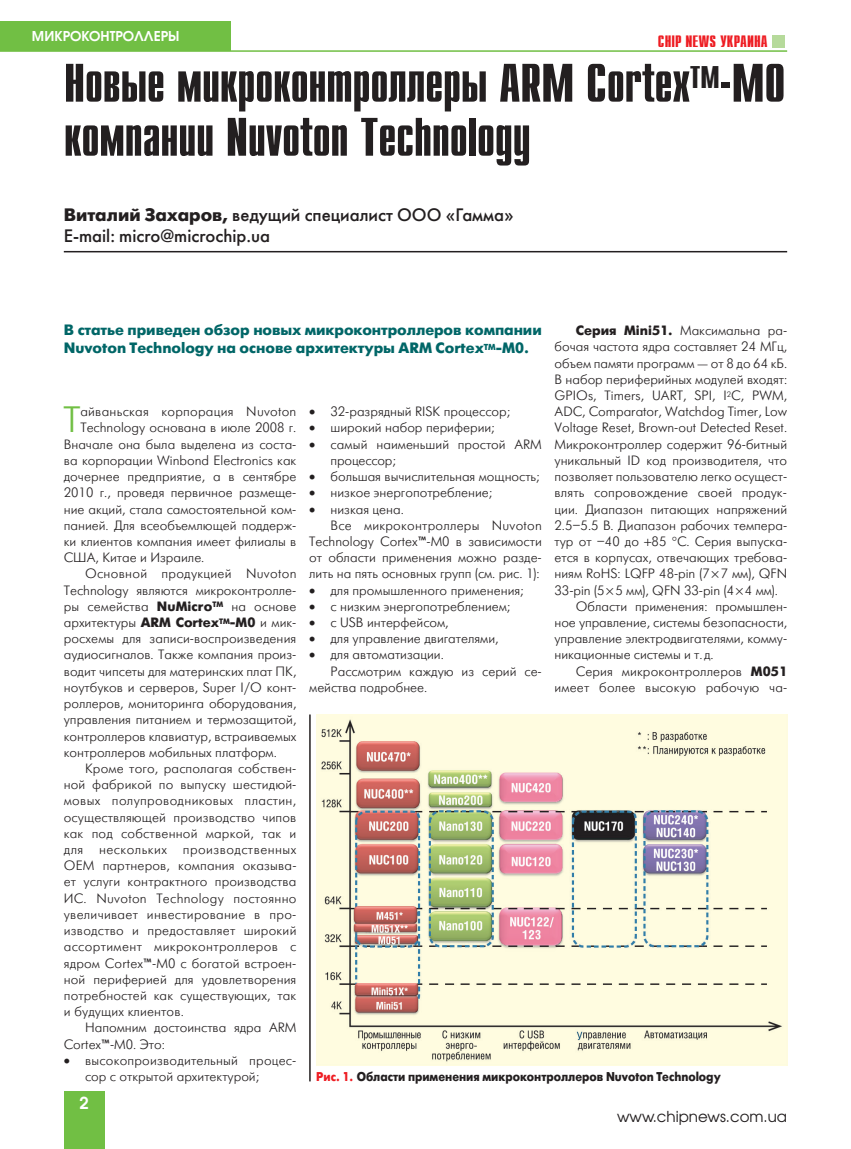
<style>
.page{position:relative;width:851px;height:1149px;background:#fff}
.page>*{position:absolute;margin:0;border:0;box-sizing:border-box;transform-origin:0 0}
.t1{font:700 54px/54px "Compact C";letter-spacing:-.01em;color:#231f20}
.t2{font:36.6px "Futuris Light C";color:#71bf44}
.t3{font:18px/21px "Futuris C";color:#231f20}
.t4{font:700 16.5px "Compact C";color:#ee1d23}
.t5{font:600 16.5px "Avant Garde Gothic C";color:#fff}
.t6{font:700 15px/18px "Futuris C";letter-spacing:-.005em;color:#006667}
.t7{font:15px "Avant Garde Gothic C";color:#231f20}
.t8{font:13.5px/16.2px "Futuris Light C";color:#231f20}
.t9{font:13.5px "Futuris Light C";letter-spacing:.02em;color:#231f20}
.t10{font:13.5px "Futuris Light C";letter-spacing:.025em;color:#231f20}
.t11{font:13.5px "Futuris Light C";letter-spacing:.035em;color:#231f20}
.t12{font:600 13.5px "Avant Garde Gothic C";color:#fff}
.t13{font:700 12.75px "Futuris C";color:#231f20;scale:.9 1}
.s1{font-weight:700}
.s2{font-family:"Futuris C";font-weight:700}
.s3{color:#ee1d23}
</style>
<div class="page">
<div style="left:0;top:21px;width:231px;height:30px;background:#71bf44"></div>
<hr style="left:0;top:50px;width:787px;height:2px;background:#71bf44">
<div style="left:772px;top:35px;width:12px;height:12px;background:#b6da9b"></div>
<div style="left:64px;top:1091px;width:40px;height:57px;background:#71bf44"></div>
<hr style="left:64px;top:251px;width:723px;height:1px;background:#231f20">
<hr style="left:309px;top:714px;width:1px;height:367px;background:#231f20">
<img style="left:316px;top:714px;width:471px;height:351px">
<p class="t12" style="left:32px;top:28px;width:149px">МИКРОКОНТРОЛЛЕРЫ</p>
<p class="t4" style="left:658px;top:33px;width:111px">CHIP NEWS УКРАИНА</p>
<h1 class="t1" style="left:64px;top:58px;width:723px">Новые микроконтроллеры ARM Cortex<sup>TM</sup>-M0 компании Nuvoton Technology</h1>
<h3 class="t3" style="left:64px;top:205px;width:451px"><span class="s1">Виталий Захаров,</span> ведущий специалист ООО «Гамма»<br>E-mail: micro@microchip.ua</h3>
<p class="t6" style="left:64px;top:321px;width:479px">В статье приведен обзор новых микроконтроллеров компании<br>Nuvoton Technology на основе архитектуры ARM Cortex<sup>TM</sup>-M0.</p>
<p class="t8" style="left:575px;top:323px;width:213px"><span class="s2">Серия Mini51.</span> Максимальна ра-</p>
<p class="t8" style="left:554px;top:339px;width:234px">бочая частота ядра составляет 24 МГц,</p>
<p class="t8" style="left:554px;top:355px;width:234px">объем памяти программ — от 8 до 64 кБ.</p>
<p class="t8" style="left:554px;top:371px;width:234px">В набор периферийных модулей входят:</p>
<p class="t8" style="left:554px;top:387px;width:234px">GPIOs, Timers, UART, SPI, I<sup>2</sup>C, PWM,</p>
<p class="t8" style="left:554px;top:404px;width:234px">ADC, Comparator, Watchdog Timer, Low</p>
<p class="t8" style="left:554px;top:420px;width:234px">Voltage Reset, Brown-out Detected Reset.</p>
<p class="t8" style="left:554px;top:436px;width:234px">Микроконтроллер содержит 96-битный</p>
<p class="t8" style="left:554px;top:452px;width:234px">уникальный ID код производителя, что</p>
<p class="t8" style="left:554px;top:468px;width:234px">позволяет пользователю легко осущест-</p>
<p class="t8" style="left:554px;top:485px;width:234px">влять сопровождение своей продук-</p>
<p class="t8" style="left:554px;top:501px;width:234px">ции. Диапазон питающих напряжений</p>
<p class="t8" style="left:554px;top:517px;width:234px">2.5–5.5 В. Диапазон рабочих темпера-</p>
<p class="t8" style="left:554px;top:533px;width:234px">тур от –40 до 85 C. Серия выпуска-</p>
<p class="t8" style="left:554px;top:549px;width:234px">ется в корпусах, отвечающих требова-</p>
<p class="t8" style="left:554px;top:566px;width:234px">ниям RoHS: LQFP 48-pin (7 7 мм), QFN</p>
<p class="t8" style="left:554px;top:582px;width:225px">33-pin (5 5 мм), QFN 33-pin (4 4 мм).</p>
<p class="t8" style="left:575px;top:598px;width:213px">Области применения: промышлен-</p>
<p class="t8" style="left:554px;top:614px;width:234px">ное управление, системы безопасности,</p>
<p class="t8" style="left:554px;top:630px;width:234px">управление электродвигателями, комму-</p>
<p class="t8" style="left:554px;top:647px;width:161px">никационные системы и т.д.</p>
<p class="t8" style="left:575px;top:663px;width:213px">Серия микроконтроллеров <span class="s2">M051</span></p>
<p class="t8" style="left:554px;top:679px;width:234px">имеет более высокую рабочую ча-</p>
<h2 class="t2" style="left:63px;top:401px;width:19px">Т</h2>
<p class="t9" style="left:80px;top:404px;width:217px">айваньская корпорация Nuvoton</p>
<p class="t8" style="left:309px;top:404px;width:202px">• 32-разрядный RISK процессор;</p>
<p class="t8" style="left:309px;top:420px;width:187px">• широкий набор периферии;</p>
<p class="t8" style="left:330px;top:436px;width:213px;text-indent:-21px">• самый наименьший простой ARM процессор;</p>
<p class="t8" style="left:309px;top:468px;width:232px">• большая вычислительная мощность;</p>
<p class="t8" style="left:309px;top:485px;width:184px">• низкое энергопотребление;</p>
<p class="t8" style="left:309px;top:501px;width:96px">• низкая цена.</p>
<p class="t9" style="left:330px;top:518px;width:213px">Все микроконтроллеры Nuvoton</p>
<p class="t8" style="left:309px;top:533px;width:234px">Technology Cortex™-M0 в зависимости</p>
<p class="t8" style="left:309px;top:549px;width:234px">от области применения можно разде-</p>
<p class="t8" style="left:309px;top:566px;width:232px">лить на пять основных групп (см. рис. 1):</p>
<p class="t8" style="left:309px;top:582px;width:216px">• для промышленного применения;</p>
<p class="t8" style="left:309px;top:598px;width:203px">• с низким энергопотреблением;</p>
<p class="t8" style="left:309px;top:614px;width:141px">• с USB интерфейсом,</p>
<p class="t8" style="left:309px;top:630px;width:191px">• для управление двигателями,</p>
<p class="t8" style="left:309px;top:647px;width:136px">• для автоматизации.</p>
<p class="t8" style="left:330px;top:663px;width:213px">Рассмотрим каждую из серий се-</p>
<p class="t8" style="left:309px;top:679px;width:120px">мейства подробнее.</p>
<p class="t8" style="left:80px;top:420px;width:217px">Technology основана в июле 2008 г.</p>
<p class="t8" style="left:64px;top:436px;width:234px">Вначале она была выделена из соста-</p>
<p class="t8" style="left:64px;top:452px;width:234px">ва корпорации Winbond Electronics как</p>
<p class="t8" style="left:64px;top:468px;width:234px">дочернее предприятие, а в сентябре</p>
<p class="t8" style="left:64px;top:485px;width:234px">2010 г., проведя первичное размеще-</p>
<p class="t8" style="left:64px;top:501px;width:234px">ние акций, стала самостоятельной ком-</p>
<p class="t8" style="left:64px;top:517px;width:234px">панией. Для всеобъемлющей поддерж-</p>
<p class="t8" style="left:64px;top:533px;width:234px">ки клиентов компания имеет филиалы в</p>
<p class="t8" style="left:64px;top:549px;width:142px">США, Китае и Израиле.</p>
<p class="t9" style="left:85px;top:566px;width:213px">Основной продукцией Nuvoton</p>
<p class="t8" style="left:64px;top:582px;width:234px">Technology являются микроконтролле-</p>
<p class="t8" style="left:64px;top:598px;width:234px">ры семейства <span class="s2">NuMicro</span><sup>TM</sup> на основе</p>
<p class="t8" style="left:64px;top:614px;width:234px">архитектуры <span class="s2">ARM Cortex</span><sup>TM</sup><span class="s2">-M0</span> и мик-</p>
<p class="t8" style="left:64px;top:630px;width:234px">росхемы для записи-воспроизведения</p>
<p class="t8" style="left:64px;top:647px;width:234px">аудиосигналов. Также компания произ-</p>
<p class="t8" style="left:64px;top:663px;width:234px">водит чипсеты для материнских плат ПК,</p>
<p class="t8" style="left:64px;top:679px;width:234px">ноутбуков и серверов, Super I/O конт-</p>
<p class="t8" style="left:64px;top:695px;width:234px">роллеров, мониторинга оборудования,</p>
<p class="t8" style="left:64px;top:711px;width:234px">управления питанием и термозащитой,</p>
<p class="t8" style="left:64px;top:728px;width:234px">контроллеров клавиатур, встраиваемых</p>
<p class="t8" style="left:64px;top:744px;width:214px">контроллеров мобильных платформ.</p>
<p class="t8" style="left:85px;top:760px;width:213px">Кроме того, располагая собствен-</p>
<p class="t8" style="left:64px;top:776px;width:234px">ной фабрикой по выпуску шестидюй-</p>
<p class="t10" style="left:64px;top:793px;width:234px">мовых полупроводниковых пластин,</p>
<p class="t8" style="left:64px;top:809px;width:234px">осуществляющей производство чипов</p>
<p class="t8" style="left:64px;top:825px;width:234px">как под собственной маркой, так и</p>
<p class="t11" style="left:64px;top:842px;width:234px">для нескольких производственных</p>
<p class="t8" style="left:64px;top:857px;width:234px">ОЕМ партнеров, компания оказыва-</p>
<p class="t8" style="left:64px;top:873px;width:234px">ет услуги контрактного производства</p>
<p class="t9" style="left:64px;top:890px;width:234px">ИС. Nuvoton Technology постоянно</p>
<p class="t9" style="left:64px;top:907px;width:234px">увеличивает инвестирование в про-</p>
<p class="t9" style="left:64px;top:923px;width:234px">изводство и предоставляет широкий</p>
<p class="t10" style="left:64px;top:939px;width:234px">ассортимент микроконтроллеров с</p>
<p class="t8" style="left:64px;top:954px;width:234px">ядром Cortex™-M0 с богатой встроен-</p>
<p class="t8" style="left:64px;top:971px;width:234px">ной периферией для удовлетворения</p>
<p class="t8" style="left:64px;top:987px;width:234px">потребностей как существующих, так</p>
<p class="t8" style="left:64px;top:1003px;width:121px">и будущих клиентов.</p>
<p class="t8" style="left:85px;top:1019px;width:213px">Напомним достоинства ядра ARM</p>
<p class="t8" style="left:64px;top:1035px;width:103px">Cortex™-M0. Это:</p>
<p class="t8" style="left:85px;top:1052px;width:213px;text-indent:-21px">• высокопроизводительный процес&shy;сор с открытой архитектурой;</p>
<p class="t13" style="left:316px;top:1069px;width:451px"><span class="s3">Рис. 1.</span> Области применения микроконтроллеров Nuvoton Technology</p>
<p class="t5" style="left:79px;top:1092px;width:11px">2</p>
<p class="t7" style="left:617px;top:1106px;width:171px">www.chipnews.com.ua</p>
</div>
